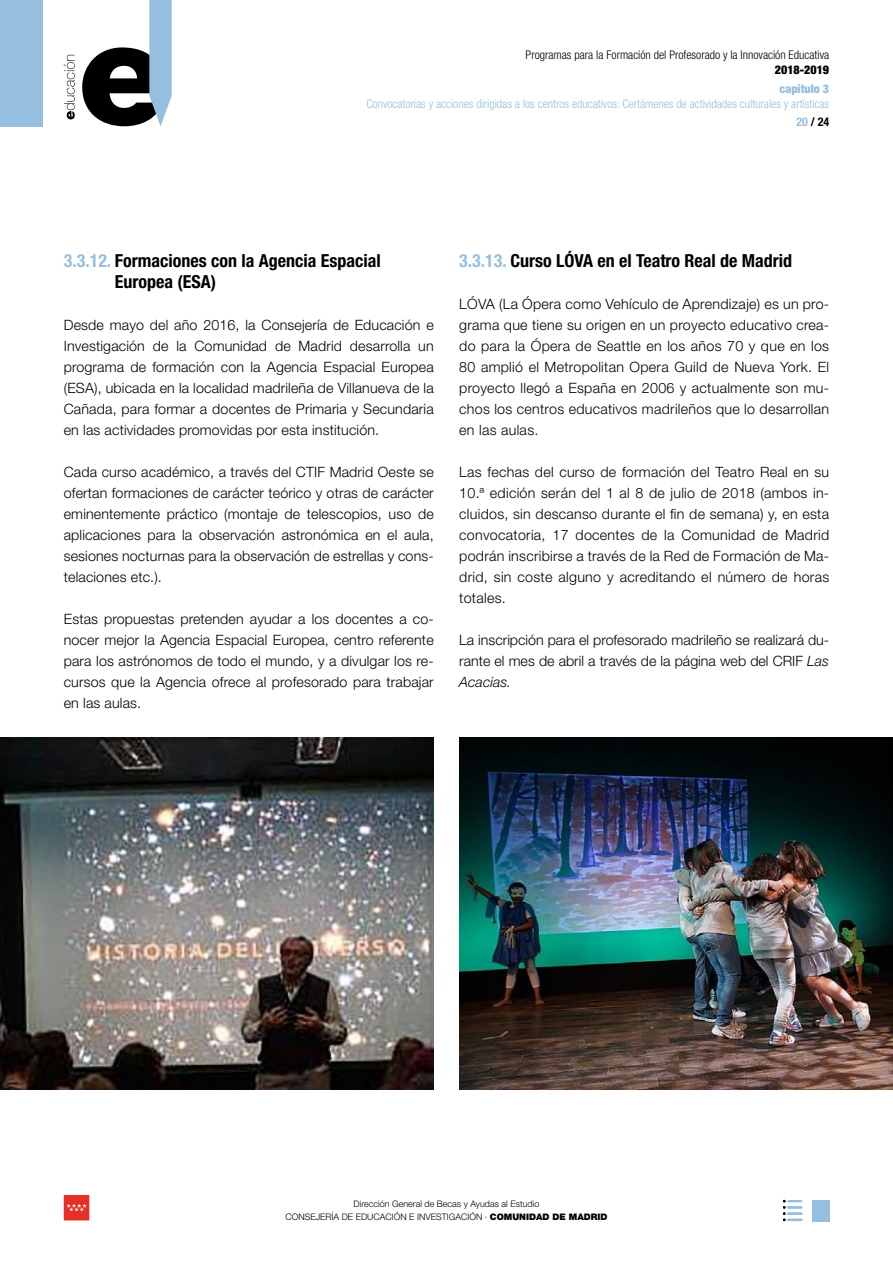
<style>
.page{position:relative;width:893px;height:1263px;background:#fff}
.page>*{position:absolute;margin:0;border:0;box-sizing:border-box;transform-origin:0 0}
.t1{font:700 condensed 18px/21px "Helvetica Neue LT Std";color:#000}
.t2{font:300 14.25px/21px "Helvetica Neue LT Std";letter-spacing:.01em;color:#000;text-align:justify}
.t3{font:300 condensed 12px "Helvetica Neue LT Std";color:#96bede}
.t4{font:300 condensed 12px "Helvetica Neue LT Std";color:#000}
.t5{font:900 condensed 12px "Helvetica Neue LT Std";color:#000}
.t6{font:900 condensed 12px "Helvetica Neue LT Std";color:#96bede}
.t7{font:700 condensed 12px "Helvetica Neue LT Std";color:#000}
.t8{font:300 9px/13.5px "Helvetica Neue LT Std";color:#000;text-align:center}
.s1{color:#96bede}
.s2{font-style:italic}
.s3{font-weight:900}
</style>
<div class="page">
<img style="left:0;top:738px;width:434px;height:351px">
<img style="left:459px;top:738px;width:434px;height:351px">
<div style="left:64px;top:1195px;width:25px;height:25px;background:#e63027"></div>
<svg style="left:66px;top:1203px;width:21px;height:8px"></svg>
<div style="left:812px;top:1200px;width:17px;height:21px;background:#96bede"></div>
<svg style="left:783px;top:1200px;width:19px;height:21px"></svg>
<svg style="left:64px;top:55px;width:11px;height:64px"></svg>
<svg style="left:82px;top:0;width:90px;height:126px"></svg>
<div style="left:0;top:0;width:43px;height:126px;background:#96bede"></div>
<p class="t4" style="left:526px;top:48px;width:305px">Programas para la Formación del Profesorado y la Innovación Educativa</p>
<p class="t5" style="left:775px;top:62px;width:56px">2018-2019</p>
<p class="t6" style="left:780px;top:81px;width:51px">capítulo 3</p>
<p class="t3" style="left:366px;top:97px;width:464px">Convocatorias y acciones dirigidas a los centros educativos: Certámenes de actividades culturales y artísticas</p>
<p class="t7" style="left:796px;top:115px;width:34px"><span class="s1">20</span> / 24</p>
<p class="t1" style="left:115px;top:250px;width:267px;text-indent:-51px"><span class="s1">3.3.12.</span> Formaciones con la Agencia Espacial<br>Europea (ESA)</p>
<p class="t2" style="left:64px;top:314px;width:371px">Desde mayo del año 2016, la Consejería de Educación e Investigación de la Comunidad de Madrid desarrolla un programa de formación con la Agencia Espacial Europea (ESA), ubicada en la localidad madrileña de Villanueva de la Cañada, para formar a docentes de Primaria y Secundaria en las actividades promovidas por esta institución.</p>
<p class="t2" style="left:64px;top:461px;width:371px">Cada curso académico, a través del CTIF Madrid Oeste se ofertan formaciones de carácter teórico y otras de carácter eminentemente práctico (montaje de telescopios, uso de aplicaciones para la observación astronómica en el aula, sesiones nocturnas para la observación de estrellas y cons&shy;telaciones etc.).</p>
<p class="t2" style="left:64px;top:608px;width:371px">Estas propuestas pretenden ayudar a los docentes a co&shy;nocer mejor la Agencia Espacial Europea, centro referente para los astrónomos de todo el mundo, y a divulgar los re&shy;cursos que la Agencia ofrece al profesorado para trabajar en las aulas.</p>
<p class="t1" style="left:459px;top:250px;width:334px"><span class="s1">3.3.13.</span> Curso LÓVA en el Teatro Real de Madrid</p>
<p class="t2" style="left:459px;top:293px;width:371px">LÓVA (La Ópera como Vehículo de Aprendizaje) es un pro&shy;grama que tiene su origen en un proyecto educativo crea&shy;do para la Ópera de Seattle en los años 70 y que en los 80 amplió el Metropolitan Opera Guild de Nueva York. El proyecto llegó a España en 2006 y actualmente son mu&shy;chos los centros educativos madrileños que lo desarrollan en las aulas.</p>
<p class="t2" style="left:459px;top:461px;width:371px">Las fechas del curso de formación del Teatro Real en su 10.ª edición serán del 1 al 8 de julio de 2018 (ambos in&shy;cluidos, sin descanso durante el fin de semana) y, en esta convocatoria, 17 docentes de la Comunidad de Madrid podrán inscribirse a través de la Red de Formación de Ma&shy;drid, sin coste alguno y acreditando el número de horas totales.</p>
<p class="t2" style="left:459px;top:629px;width:371px">La inscripción para el profesorado madrileño se realizará du&shy;rante el mes de abril a través de la página web del CRIF <span class="s2">Las Acacias.</span></p>
<p class="t8" style="left:285px;top:1197px;width:324px">Dirección General de Becas y Ayudas al Estudio<br>CONSEJERÍA DE EDUCACIÓN E INVESTIGACIÓN · <span class="s3">COMUNIDAD DE MADRID</span></p>
</div>
